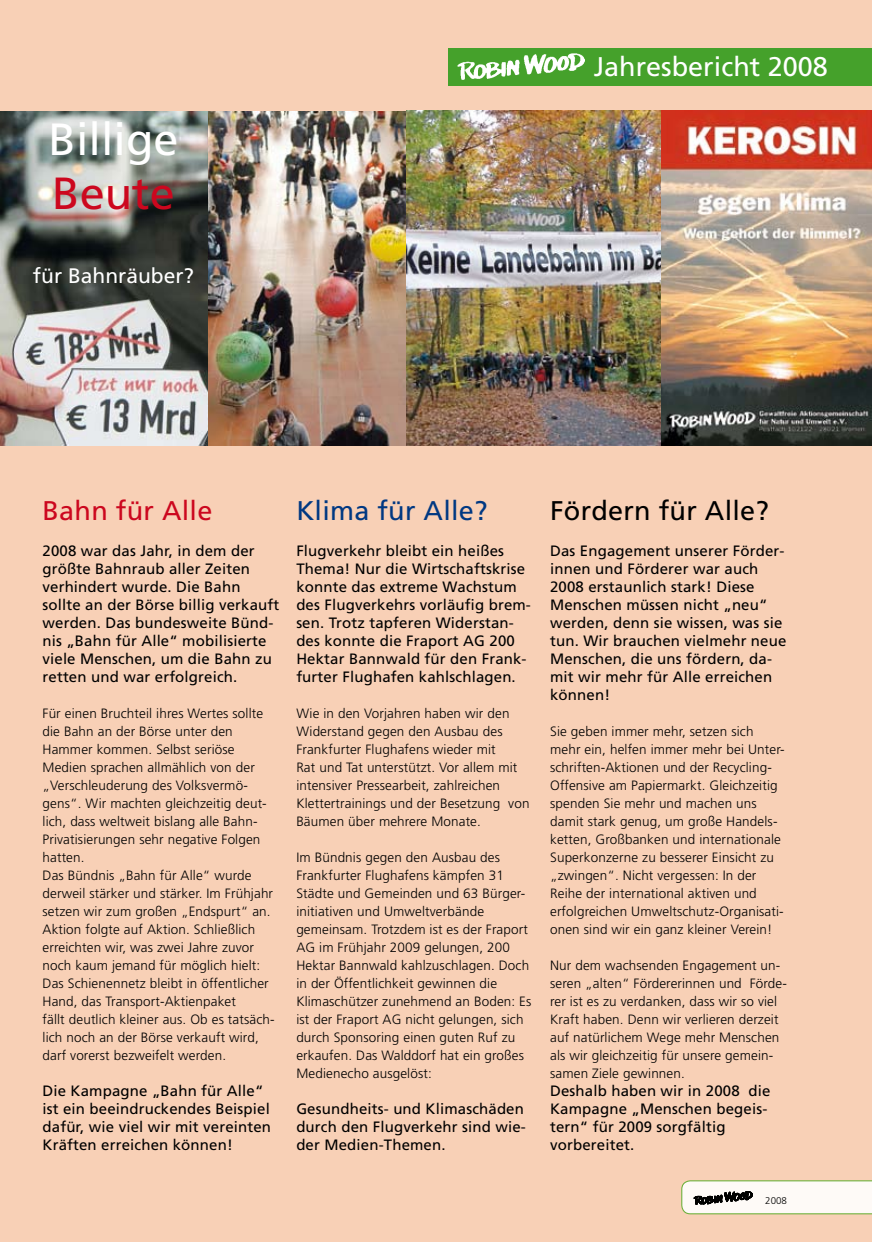
<style>
.page{position:relative;width:872px;height:1242px;background:#f8d0b6}
.page>*{position:absolute;margin:0;border:0;box-sizing:border-box;transform-origin:0 0}
.t1{font:45px "Frutiger LT";color:#fff}
.t2{font:45px "Frutiger LT";color:#cc071e}
.t3{font:27px "Frutiger LT";color:#fff}
.t4{font:27px "Frutiger LT";letter-spacing:.01em;color:#000}
.t5{font:27px "Frutiger LT";letter-spacing:.01em;color:#003882}
.t6{font:27px "Frutiger LT";letter-spacing:.01em;color:#cc071e}
.t7{font:21px "Frutiger LT";color:#fff}
.t8{font:15px/18px "Frutiger LT";letter-spacing:.01em;color:#000}
.t9{font:300 13.5px/18px "Frutiger LT";letter-spacing:.01em;color:#000}
.t10{font:300 9.75px "Frutiger LT";color:#000}
</style>
<div class="page">
<div style="left:448px;top:48px;width:424px;height:37px;background:#45a12b"></div>
<img style="left:457px;top:54px;width:127px;height:25px">
<svg style="left:681px;top:1180px;width:191px;height:34px"></svg>
<img style="left:0;top:111px;width:208px;height:334px">
<img style="left:208px;top:111px;width:664px;height:334px">
<h1 class="t1" style="left:48px;top:113px;width:132px">Billige</h1>
<h1 class="t2" style="left:52px;top:167px;width:124px">Beute</h1>
<h3 class="t7" style="left:33px;top:264px;width:163px">für Bahnräuber?</h3>
<h2 class="t3" style="left:594px;top:50px;width:236px">Jahresbericht 2008</h2>
<h2 class="t6" style="left:43px;top:494px;width:171px">Bahn für Alle</h2>
<p class="t8" style="left:43px;top:541px;width:238px">2008 war das Jahr, in dem der größte Bahnraub aller Zeiten ver-hindert wurde. Die Bahn sollte an der Börse billig verkauft werden. Das bundesweite Bünd&shy;nis „Bahn für Alle“ mobilisierte viele Menschen, um die Bahn zu retten und war erfolgreich.</p>
<p class="t9" style="left:43px;top:704px;width:234px">Für einen Bruchteil ihres Wertes sollte die Bahn an der Börse unter den Hammer kommen. Selbst seriöse Medien sprachen allmählich von der „Verschleuderung des Volksvermö&shy;gens“. Wir machten gleichzeitig deut&shy;lich, dass weltweit bislang alle Bahn-Privatisierungen sehr negative Folgen hatten.<br>Das Bündnis „Bahn für Alle“ wurde der-weil stärker und stärker. Im Frühjahr setzen wir zum großen „Endspurt“ an.<br>Aktion folgte auf Aktion. Schließlich erreichten wir, was zwei Jahre zuvor noch kaum jemand für möglich hielt:<br>Das Schienennetz bleibt in öffentlicher Hand, das Transport-Aktienpaket<br>fällt deutlich kleiner aus. Ob es tatsäch&shy;lich noch an der Börse ver-kauft wird, darf vorerst bezweifelt werden.</p>
<p class="t8" style="left:43px;top:1081px;width:230px">Die Kampagne „Bahn für Alle“ ist ein beeindrucken-des Beispiel dafür, wie viel wir mit vereinten<br>Kräften erreichen können!</p>
<h2 class="t5" style="left:296px;top:494px;width:193px">Klima für Alle?</h2>
<p class="t8" style="left:296px;top:541px;width:236px">Flugverkehr bleibt ein heißes<br>Thema! Nur die Wirtschaftskrise konnte das extreme Wachstum des Flugverkehrs vorläufig brem&shy;sen. Trotz tapferen Widerstan&shy;des konnte die Fraport AG 200<br>Hektar Bannwald für den Frank&shy;furter Flughafen kahl-schla-gen.</p>
<p class="t9" style="left:296px;top:704px;width:235px">Wie in den Vorjahren haben wir den Widerstand gegen den Ausbau des Frankfurter Flughafens wieder mit<br>Rat und Tat unterstützt. Vor allem mit intensiver Pressearbeit, zahlreichen Klettertrainings und der Besetzung von Bäumen über mehrere Monate.</p>
<p class="t9" style="left:296px;top:848px;width:237px">Im Bündnis gegen den Ausbau des Frankfurter Flughafens kämpfen 31<br>Städte und Gemeinden und 63 Bürger&shy;initiativen und Umweltver-bän-de gemeinsam. Trotzdem ist es der Fraport AG im Frühjahr 2009 gelun-gen, 200<br>Hektar Bannwald kahlzu-schla-gen. Doch in der Öffentlichkeit gewinnen die Klimaschützer zunehmend an Boden: Es ist der Fraport AG nicht gelungen, sich durch Sponso-ring einen guten Ruf zu erkaufen. Das Walddorf hat ein großes Medienecho ausgelöst:</p>
<p class="t8" style="left:296px;top:1099px;width:231px">Gesundheits- und Klima-schäden durch den Flugverkehr sind wie&shy;der Medien-Themen.</p>
<h2 class="t4" style="left:550px;top:494px;width:220px">Fördern für Alle?</h2>
<p class="t8" style="left:550px;top:541px;width:238px">Das Engagement unserer Förder&shy;innen und Förderer war auch<br>2008 erstaunlich stark! Diese<br>Menschen müssen nicht „neu“ werden, denn sie wissen, was sie tun. Wir brau-chen vielmehr neue<br>Menschen, die uns fördern, da&shy;mit wir mehr für Alle erreichen können!</p>
<p class="t9" style="left:550px;top:722px;width:236px">Sie geben immer mehr, setzen sich mehr ein, helfen immer mehr bei Unter&shy;schriften-Aktionen und der Recycling-Offensive am Papier-markt. Gleichzeitig spenden Sie mehr und machen uns damit stark genug, um große Handels&shy;ketten, Großbanken und internationale Superkonzerne zu besserer Einsicht zu „zwingen“. Nicht vergessen: In der Reihe der inter-national aktiven und erfolgreichen Umweltschutz-Organisati&shy;onen sind wir ein ganz kleiner Verein!</p>
<p class="t9" style="left:550px;top:956px;width:238px">Nur dem wachsenden Engagement un&shy;seren „alten“ Fördererinnen und Förde&shy;rer ist es zu verdanken, dass wir so viel Kraft haben. Denn wir verlieren derzeit auf natürlichem Wege mehr Menschen als wir gleich-zeitig für unsere gemein&shy;samen Ziele gewinnen.</p>
<p class="t8" style="left:550px;top:1081px;width:222px">Deshalb haben wir in 2008 die<br>Kampagne „Menschen begeis&shy;tern“ für 2009 sorgfältig vorbereitet.</p>
<p class="t10" style="left:765px;top:1195px;width:23px">2008</p>
</div>
